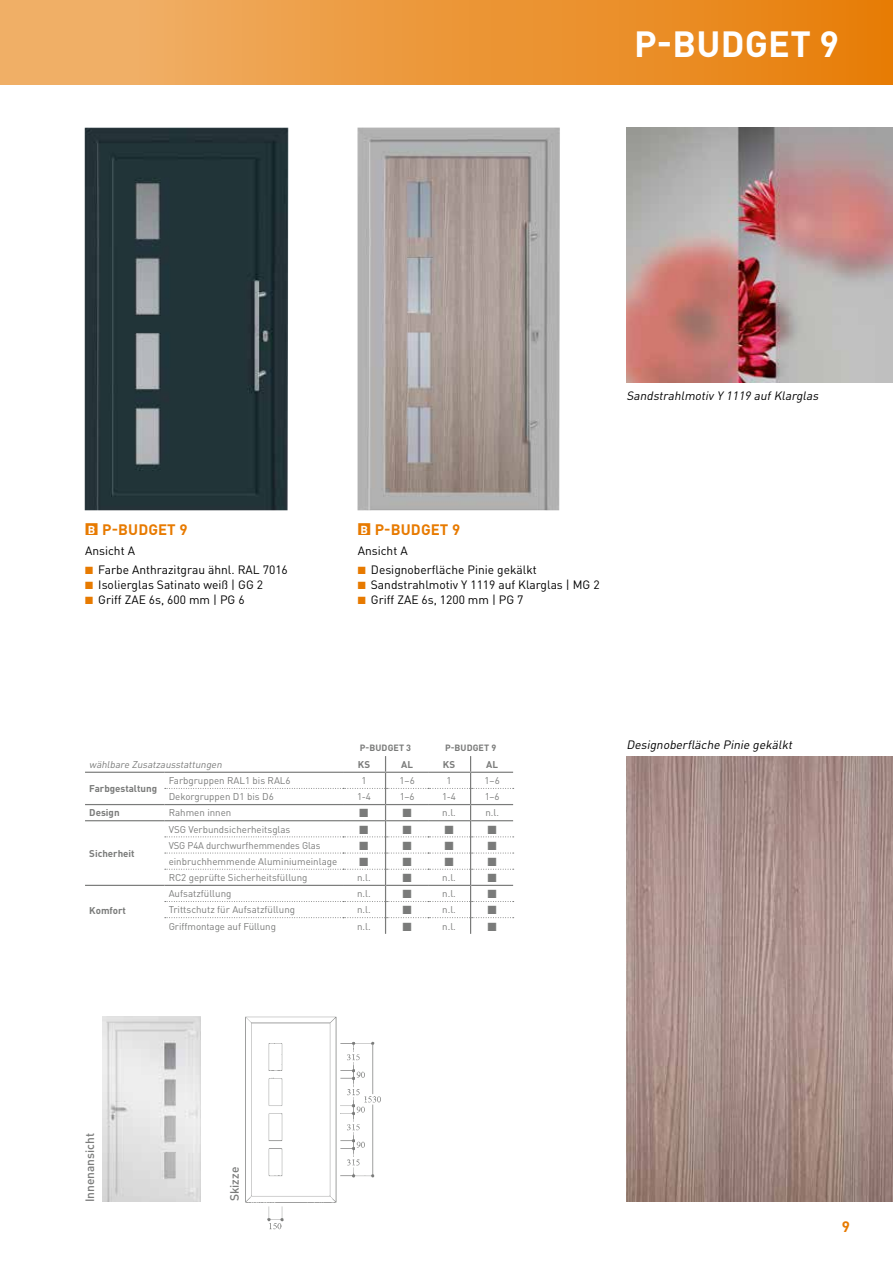
<style>
.page{position:relative;width:893px;height:1263px;background:#fff}
.page>*{position:absolute;margin:0;border:0;box-sizing:border-box;transform-origin:0 0}
.t1{font:700 36px "DIN Pro";letter-spacing:.01em;color:#fff}
.t2{font:700 15px "DIN Pro";letter-spacing:.01em;color:#e77a00}
.t3{font:12px "DIN Pro";color:#000}
.t4{font:italic 12px "DIN Pro";color:#000}
.t5{font:12px "European Pi Three";color:#7a7b7a}
.t6{font:500 12px "DIN Pro";color:#7a7b7a}
.t7{font:9.75px "DIN Pro";color:#7a7b7a}
.t8{font:700 9.75px "DIN Pro";color:#7a7b7a}
.t9{font:italic 9.75px "DIN Pro";color:#7a7b7a}
.t10{font:700 9px "DIN Pro";letter-spacing:.01em;color:#7a7b7a}
.s1{font-size:11.4px;color:#fff}
.s2{color:#e77a00}
</style>
<div class="page">
<img style="left:626px;top:128px;width:267px;height:255px">
<img style="left:102px;top:1016px;width:98px;height:185px">
<img style="left:245px;top:1016px;width:136px;height:214px">
<img style="left:85px;top:128px;width:203px;height:382px">
<img style="left:358px;top:128px;width:202px;height:382px">
<img style="left:626px;top:757px;width:267px;height:444px">
<hr style="left:85px;top:804px;width:79px;height:1px;background:#7a7b7a">
<hr style="left:164px;top:804px;width:179px;height:1px;background:#7a7b7a">
<hr style="left:85px;top:820px;width:79px;height:1px;background:#7a7b7a">
<hr style="left:164px;top:820px;width:179px;height:1px;background:#7a7b7a">
<hr style="left:85px;top:885px;width:79px;height:1px;background:#7a7b7a">
<hr style="left:164px;top:885px;width:179px;height:1px;background:#7a7b7a">
<hr style="left:85px;top:772px;width:79px;height:1px;background:#7a7b7a">
<hr style="left:164px;top:772px;width:179px;height:1px;background:#7a7b7a">
<svg style="left:165px;top:756px;width:349px;height:178px"></svg>
<div style="left:0;top:0;width:893px;height:85px;background:linear-gradient(to right,#f1b46f,#e77e08)"></div>
<h1 class="t1" style="left:634px;top:20px;width:206px">P-BUDGET 9</h1>
<h2 class="t2" style="left:85px;top:520px;width:104px">■<span class="s1">B</span> P-BUDGET 9</h2>
<p class="t3" style="left:85px;top:542px;width:51px">Ansicht A</p>
<p class="t3" style="left:85px;top:561px;width:204px"><span class="s2">■</span> Farbe Anthrazitgrau ähnl. RAL 7016</p>
<p class="t3" style="left:85px;top:576px;width:180px"><span class="s2">■</span> Isolierglas Satinato weiß | GG 2</p>
<p class="t3" style="left:85px;top:591px;width:161px"><span class="s2">■</span> Griff ZAE 6s, 600 mm | PG 6</p>
<p class="t4" style="left:626px;top:388px;width:196px">Sandstrahlmotiv Y 1119 aufKlarglas</p>
<h2 class="t2" style="left:358px;top:520px;width:104px">■<span class="s1">B</span> P-BUDGET 9</h2>
<p class="t3" style="left:358px;top:542px;width:51px">Ansicht A</p>
<p class="t3" style="left:358px;top:561px;width:181px"><span class="s2">■</span> Designoberfläche Pinie gekälkt</p>
<p class="t3" style="left:358px;top:576px;width:243px"><span class="s2">■</span> Sandstrahlmotiv Y 1119 auf Klarglas | MG 2</p>
<p class="t3" style="left:358px;top:591px;width:167px"><span class="s2">■</span> Griff ZAE 6s, 1200 mm | PG 7</p>
<p class="t10" style="left:360px;top:742px;width:53px">P-BUDGET 3</p>
<p class="t10" style="left:445px;top:742px;width:53px">P-BUDGET 9</p>
<p class="t4" style="left:626px;top:737px;width:170px">Designoberfläche Pinie gekälkt</p>
<p class="t9" style="left:89px;top:757px;width:136px">wählbare Zusatzausstattungen</p>
<p class="t8" style="left:358px;top:757px;width:14px">KS</p>
<p class="t8" style="left:401px;top:757px;width:13px">AL</p>
<p class="t8" style="left:443px;top:757px;width:14px">KS</p>
<p class="t8" style="left:486px;top:757px;width:13px">AL</p>
<p class="t8" style="left:89px;top:782px;width:69px">Farbgestaltung</p>
<p class="t7" style="left:169px;top:774px;width:123px">Farbgruppen RAL1 bis RAL6</p>
<p class="t7" style="left:361px;top:774px;width:7px">1</p>
<p class="t7" style="left:399px;top:774px;width:17px">1–6</p>
<p class="t7" style="left:446px;top:774px;width:7px">1</p>
<p class="t7" style="left:484px;top:774px;width:17px">1–6</p>
<p class="t7" style="left:169px;top:790px;width:107px">Dekorgruppen D1 bis D6</p>
<p class="t7" style="left:357px;top:790px;width:15px">1-4</p>
<p class="t7" style="left:400px;top:790px;width:16px">1–6</p>
<p class="t7" style="left:442px;top:790px;width:15px">1-4</p>
<p class="t7" style="left:485px;top:790px;width:16px">1–6</p>
<p class="t8" style="left:89px;top:806px;width:32px">Design</p>
<p class="t7" style="left:169px;top:806px;width:64px">Rahmen innen</p>
<p class="t5" style="left:359px;top:805px;width:12px">L</p>
<p class="t5" style="left:402px;top:805px;width:12px">L</p>
<p class="t7" style="left:442px;top:806px;width:15px">n.l.</p>
<p class="t7" style="left:485px;top:806px;width:15px">n.l.</p>
<p class="t8" style="left:89px;top:847px;width:47px">Sicherheit</p>
<p class="t7" style="left:169px;top:822px;width:123px">VSG Verbundsicherheitsglas</p>
<p class="t5" style="left:359px;top:821px;width:12px">L</p>
<p class="t5" style="left:402px;top:821px;width:12px">L</p>
<p class="t5" style="left:444px;top:821px;width:12px">L</p>
<p class="t5" style="left:487px;top:821px;width:12px">L</p>
<p class="t7" style="left:169px;top:838px;width:153px">VSG P4A durchwurfhemmendes Glas</p>
<p class="t5" style="left:359px;top:837px;width:12px">L</p>
<p class="t5" style="left:402px;top:837px;width:12px">L</p>
<p class="t5" style="left:444px;top:837px;width:12px">L</p>
<p class="t5" style="left:487px;top:837px;width:12px">L</p>
<p class="t7" style="left:169px;top:855px;width:170px">einbruchhemmende Aluminiumeinlage</p>
<p class="t5" style="left:359px;top:854px;width:12px">L</p>
<p class="t5" style="left:402px;top:854px;width:12px">L</p>
<p class="t5" style="left:444px;top:854px;width:12px">L</p>
<p class="t5" style="left:487px;top:854px;width:12px">L</p>
<p class="t7" style="left:169px;top:871px;width:140px">RC2 geprüfte Sicherheitsfüllung</p>
<p class="t7" style="left:357px;top:871px;width:15px">n.l.</p>
<p class="t5" style="left:402px;top:870px;width:12px">L</p>
<p class="t7" style="left:442px;top:871px;width:15px">n.l.</p>
<p class="t5" style="left:487px;top:870px;width:12px">L</p>
<p class="t8" style="left:89px;top:903px;width:38px">Komfort</p>
<p class="t7" style="left:169px;top:887px;width:64px">Aufsatzfüllung</p>
<p class="t7" style="left:357px;top:887px;width:15px">n.l.</p>
<p class="t5" style="left:402px;top:886px;width:12px">L</p>
<p class="t7" style="left:442px;top:887px;width:15px">n.l.</p>
<p class="t5" style="left:487px;top:886px;width:12px">L</p>
<p class="t7" style="left:169px;top:903px;width:128px">Trittschutz für Aufsatzfüllung</p>
<p class="t7" style="left:357px;top:903px;width:15px">n.l.</p>
<p class="t5" style="left:402px;top:902px;width:12px">L</p>
<p class="t7" style="left:442px;top:903px;width:15px">n.l.</p>
<p class="t5" style="left:487px;top:902px;width:12px">L</p>
<p class="t7" style="left:169px;top:919px;width:109px">Griffmontage auf Füllung</p>
<p class="t7" style="left:357px;top:919px;width:15px">n.l.</p>
<p class="t5" style="left:402px;top:918px;width:12px">L</p>
<p class="t7" style="left:442px;top:919px;width:15px">n.l.</p>
<p class="t5" style="left:487px;top:918px;width:12px">L</p>
<p class="t6" style="left:82px;top:1202px;width:71px;rotate:-90deg">Innenansicht</p>
<p class="t6" style="left:226px;top:1201px;width:36px;rotate:-90deg">Skizze</p>
<h2 class="t2" style="left:842px;top:1216px;width:10px">9</h2>
</div>
